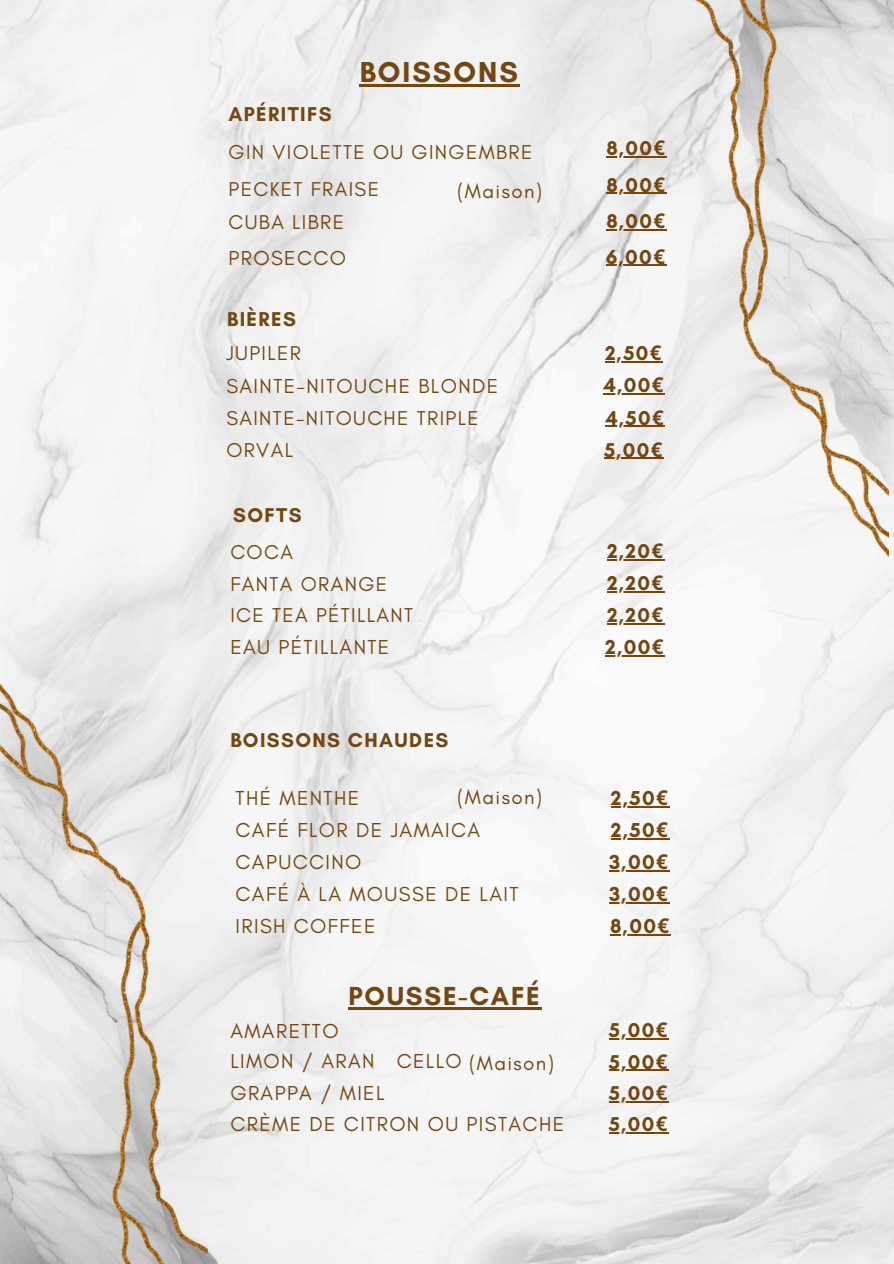
<style>
.page{position:relative;width:894px;height:1264px;background:#fff}
.page>*{position:absolute;margin:0;border:0;box-sizing:border-box;transform-origin:0 0}
.t1{font:700 29.4px "Glacial Indifference";letter-spacing:.07em;color:#744711}
.t2{font:700 26.55px "Glacial Indifference";letter-spacing:.07em;color:#744711}
.t3{font:20.55px "Glacial Indifference";letter-spacing:.07em;color:#744711}
.t4{font:700 20.55px "Glacial Indifference";letter-spacing:.07em;color:#744711}
.t5{font:20.4px "Glacial Indifference";letter-spacing:.07em;color:#744711}
.t6{font:700 20.4px "Glacial Indifference";letter-spacing:.07em;color:#744711}
.s1{font-family:"Noto Sans"}
</style>
<div class="page">
<img style="left:0;top:0;width:893px;height:1263px">
<hr style="left:359px;top:84px;width:160px;height:3px;background:#744711">
<hr style="left:606px;top:193px;width:60px;height:1px;background:#744711">
<hr style="left:606px;top:156px;width:60px;height:1px;background:#744711">
<hr style="left:606px;top:229px;width:60px;height:1px;background:#744711">
<hr style="left:605px;top:265px;width:61px;height:1px;background:#744711">
<img style="left:207px;top:655px;width:60px;height:608px">
<img style="left:0;top:655px;width:207px;height:608px">
<img style="left:665px;top:0;width:228px;height:525px">
<img style="left:674px;top:0;width:214px;height:585px">
<hr style="left:607px;top:559px;width:57px;height:1px;background:#744711">
<hr style="left:607px;top:591px;width:57px;height:1px;background:#744711">
<hr style="left:607px;top:623px;width:57px;height:1px;background:#744711">
<hr style="left:605px;top:655px;width:60px;height:1px;background:#744711">
<hr style="left:610px;top:806px;width:59px;height:1px;background:#744711">
<hr style="left:609px;top:870px;width:60px;height:1px;background:#744711">
<hr style="left:609px;top:902px;width:60px;height:1px;background:#744711">
<hr style="left:610px;top:838px;width:59px;height:1px;background:#744711">
<hr style="left:610px;top:933px;width:60px;height:2px;background:#744711">
<hr style="left:348px;top:1006px;width:193px;height:3px;background:#744711">
<hr style="left:608px;top:1038px;width:60px;height:1px;background:#744711">
<hr style="left:608px;top:1069px;width:60px;height:1px;background:#744711">
<hr style="left:608px;top:1101px;width:60px;height:1px;background:#744711">
<hr style="left:608px;top:1132px;width:60px;height:1px;background:#744711">
<hr style="left:603px;top:393px;width:62px;height:1px;background:#744711">
<hr style="left:605px;top:361px;width:57px;height:1px;background:#744711">
<hr style="left:605px;top:425px;width:60px;height:2px;background:#744711">
<hr style="left:604px;top:458px;width:59px;height:1px;background:#744711">
<p class="t6" style="left:228px;top:102px;width:105px">APÉRITIFS</p>
<h1 class="t1" style="left:359px;top:54px;width:160px">BOISSONS</h1>
<p class="t5" style="left:228px;top:141px;width:305px">GIN VIOLETTE OU GINGEMBRE</p>
<p class="t6" style="left:606px;top:136px;width:60px">8,00<span class="s1">€</span></p>
<p class="t5" style="left:228px;top:178px;width:152px">PECKET FRAISE</p>
<p class="t6" style="left:606px;top:172px;width:60px">8,00<span class="s1">€</span></p>
<p class="t3" style="left:457px;top:180px;width:86px">(Maison)</p>
<p class="t5" style="left:228px;top:210px;width:117px">CUBA LIBRE</p>
<p class="t6" style="left:606px;top:208px;width:60px">8,00<span class="s1">€</span></p>
<p class="t3" style="left:228px;top:246px;width:119px">PROSECCO</p>
<p class="t4" style="left:605px;top:244px;width:61px">6,00<span class="s1">€</span></p>
<p class="t6" style="left:227px;top:306px;width:70px">BIÈRES</p>
<p class="t5" style="left:226px;top:342px;width:76px">JUPILER</p>
<p class="t6" style="left:605px;top:340px;width:58px">2,50<span class="s1">€</span></p>
<p class="t3" style="left:226px;top:374px;width:273px">SAINTE-NITOUCHE BLONDE</p>
<p class="t4" style="left:603px;top:372px;width:62px">4,00<span class="s1">€</span></p>
<p class="t5" style="left:226px;top:406px;width:254px">SAINTE-NITOUCHE TRIPLE</p>
<p class="t6" style="left:605px;top:405px;width:60px">4,50<span class="s1">€</span></p>
<p class="t5" style="left:226px;top:439px;width:68px">ORVAL</p>
<p class="t6" style="left:604px;top:437px;width:60px">5,00<span class="s1">€</span></p>
<p class="t6" style="left:233px;top:503px;width:70px">SOFTS</p>
<p class="t5" style="left:230px;top:540px;width:64px">COCA</p>
<p class="t6" style="left:607px;top:539px;width:57px">2,20<span class="s1">€</span></p>
<p class="t5" style="left:230px;top:572px;width:158px">FANTA ORANGE</p>
<p class="t6" style="left:607px;top:570px;width:57px">2,20<span class="s1">€</span></p>
<p class="t5" style="left:230px;top:604px;width:184px">ICE TEA PÉTILLANT</p>
<p class="t6" style="left:607px;top:602px;width:57px">2,20<span class="s1">€</span></p>
<p class="t3" style="left:230px;top:636px;width:160px">EAU PÉTILLANTE</p>
<p class="t4" style="left:605px;top:634px;width:60px">2,00<span class="s1">€</span></p>
<p class="t6" style="left:230px;top:727px;width:219px">BOISSONS CHAUDES</p>
<p class="t3" style="left:235px;top:786px;width:125px">THÉ MENTHE</p>
<p class="t4" style="left:610px;top:785px;width:58px">2,50<span class="s1">€</span></p>
<p class="t3" style="left:457px;top:785px;width:86px">(Maison)</p>
<p class="t3" style="left:235px;top:818px;width:246px">CAFÉ FLOR DE JAMAICA</p>
<p class="t4" style="left:610px;top:817px;width:58px">2,50<span class="s1">€</span></p>
<p class="t3" style="left:235px;top:850px;width:127px">CAPUCCINO</p>
<p class="t4" style="left:609px;top:849px;width:60px">3,00<span class="s1">€</span></p>
<p class="t3" style="left:235px;top:882px;width:284px">CAFÉ À LA MOUSSE DE LAIT</p>
<p class="t4" style="left:609px;top:881px;width:60px">3,00<span class="s1">€</span></p>
<p class="t3" style="left:235px;top:914px;width:141px">IRISH COFFEE</p>
<p class="t4" style="left:610px;top:913px;width:61px">8,00<span class="s1">€</span></p>
<p class="t2" style="left:348px;top:979px;width:193px">POUSSE-CAFÉ</p>
<p class="t3" style="left:230px;top:1019px;width:110px">AMARETTO</p>
<p class="t6" style="left:608px;top:1017px;width:60px">5,00<span class="s1">€</span></p>
<p class="t3" style="left:230px;top:1049px;width:325px">LIMON / ARAN CELLO (Maison)</p>
<p class="t6" style="left:608px;top:1048px;width:60px">5,00<span class="s1">€</span></p>
<p class="t3" style="left:230px;top:1081px;width:155px">GRAPPA / MIEL</p>
<p class="t6" style="left:608px;top:1080px;width:60px">5,00<span class="s1">€</span></p>
<p class="t3" style="left:230px;top:1112px;width:335px">CRÈME DE CITRON OU PISTACHE</p>
<p class="t6" style="left:608px;top:1111px;width:60px">5,00<span class="s1">€</span></p>
</div>
